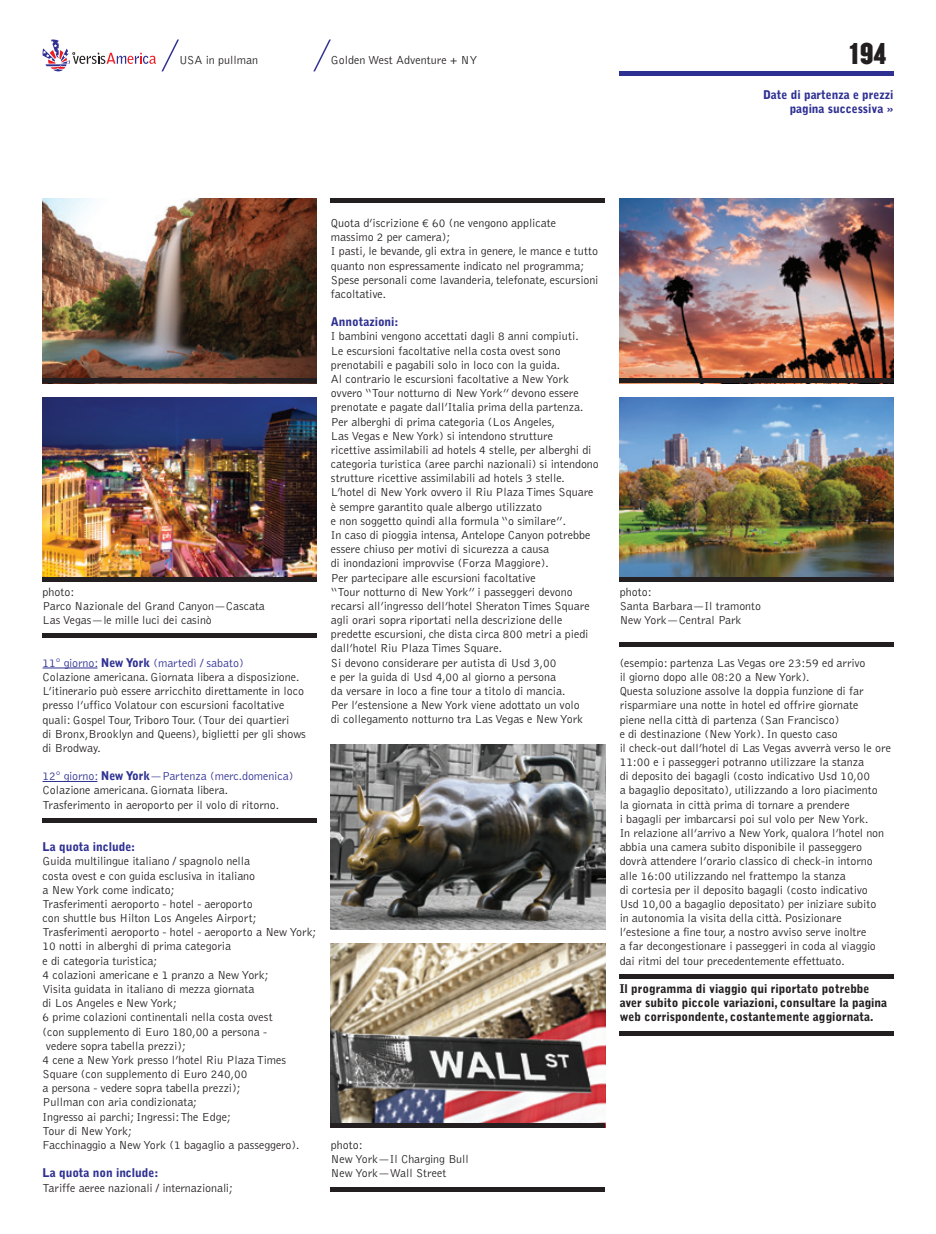
<style>
.page{position:relative;width:936px;height:1234px;background:#fff}
.page>*{position:absolute;margin:0;border:0;box-sizing:border-box;transform-origin:0 0}
.t1{font:26.25px "Champion HTF Welterweight";color:#231f20}
.t2{font:300 12px/14.1px "Bell Gothic";letter-spacing:-.005em;color:#231f20}
.t3{font:900 12px/14.1px "Bell Gothic";color:#231f20}
.t4{font:900 12px/14.1px "Bell Gothic";letter-spacing:-.005em;color:#2e3092;text-align:right}
.t5{font:300 11.85px/14.2px "Bell Gothic";color:#231f20}
.s1{color:#2e3092}
.s2{font-weight:900;color:#2e3092}
.s3{font-family:"Bell Gothic Std"}
</style>
<div class="page">
<svg style="left:42px;top:39px;width:137px;height:33px"></svg>
<svg style="left:313px;top:39px;width:18px;height:32px"></svg>
<div style="left:619px;top:71px;width:274px;height:5px;background:#2e3092"></div>
<hr style="left:43px;top:667px;width:54px;height:1px;background:#2e3092">
<hr style="left:43px;top:781px;width:54px;height:1px;background:#2e3092">
<img style="left:619px;top:198px;width:274px;height:180px">
<div style="left:619px;top:378px;width:274px;height:5px;background:#231f20"></div>
<img style="left:331px;top:943px;width:274px;height:179px">
<img style="left:331px;top:744px;width:274px;height:185px">
<img style="left:619px;top:397px;width:274px;height:179px">
<div style="left:331px;top:1186px;width:274px;height:5px;background:#231f20"></div>
<div style="left:331px;top:1122px;width:274px;height:5px;background:#231f20"></div>
<div style="left:619px;top:576px;width:274px;height:5px;background:#231f20"></div>
<img style="left:43px;top:198px;width:274px;height:180px">
<img style="left:43px;top:397px;width:274px;height:179px">
<div style="left:43px;top:633px;width:274px;height:5px;background:#231f20"></div>
<div style="left:43px;top:378px;width:274px;height:5px;background:#231f20"></div>
<div style="left:43px;top:576px;width:274px;height:5px;background:#231f20"></div>
<div style="left:331px;top:198px;width:274px;height:5px;background:#231f20"></div>
<div style="left:619px;top:642px;width:274px;height:5px;background:#231f20"></div>
<div style="left:619px;top:1030px;width:274px;height:5px;background:#231f20"></div>
<div style="left:43px;top:817px;width:274px;height:5px;background:#231f20"></div>
<div style="left:619px;top:973px;width:274px;height:5px;background:#231f20"></div>
<p class="t2" style="left:179px;top:53px;width:81px">USA in pullman</p>
<p class="t2" style="left:331px;top:53px;width:148px">Golden West Adventure + NY</p>
<h1 class="t1" style="left:848px;top:36px;width:39px">194</h1>
<p class="t4" style="left:763px;top:88px;width:132px">Date di partenza e prezzi pagina successiva »</p>
<p class="t2" style="left:43px;top:585px;width:33px">photo:</p>
<p class="t5" style="left:43px;top:599px;width:224px">Parco Nazionale del Grand Canyon—Cascata<br>Las Vegas—le mille luci dei casinò</p>
<p class="t2" style="left:43px;top:656px;width:265px"><span class="s1">11° giorno:</span> <span class="s2">New York</span> <span class="s1">(martedì / sabato)<br></span>Colazione americana. Giornata libera a disposizione.<br>L’itinerario può essere arricchito direttamente in loco presso l’uffico Volatour con escursioni facoltative quali: Gospel Tour, Triboro Tour. (Tour dei quartieri<br>di Bronx,Brooklyn and Queens), biglietti per gli shows di Brodway.</p>
<p class="t2" style="left:43px;top:769px;width:252px"><span class="s1">12° giorno:</span> <span class="s2">New York</span><span class="s1">—Partenza (merc.domenica)<br></span>Colazione americana. Giornata libera.<br>Trasferimento in aeroporto per il volo di ritorno.</p>
<p class="t4" style="left:43px;top:839px;width:94px">La quota include:</p>
<p class="t2" style="left:43px;top:854px;width:275px">Guida multilingue italiano / spagnolo nella<br>costa ovest e con guida esclusiva in italiano<br>a New York come indicato;<br>Trasferimenti aeroporto - hotel - aeroporto<br>con shuttle bus Hilton Los Angeles Airport; Trasferimenti aeroporto - hotel - aeroporto a New York; 10 notti in alberghi di prima categoria<br>e di categoria turistica;<br>4 colazioni americane e 1 pranzo a New York;<br>Visita guidata in italiano di mezza giornata<br>di Los Angeles e New York;<br>6 prime colazioni continentali nella costa ovest<br>(con supplemento di Euro 180,00 a persona -<br>vedere sopra tabella prezzi);<br>4 cene a New York presso l’hotel Riu Plaza Times Square (con supplemento di Euro 240,00<br>a persona - vedere sopra tabella prezzi);<br>Pullman con aria condizionata;<br>Ingresso ai parchi; Ingressi: The Edge;<br>Tour di New York;<br>Facchinaggio a New York (1 bagaglio a passeggero).</p>
<p class="t4" style="left:43px;top:1165px;width:117px">La quota non include:</p>
<p class="t2" style="left:43px;top:1180px;width:192px">Tariffe aeree nazionali / internazionali;</p>
<p class="t2" style="left:331px;top:216px;width:269px">Quota d’iscrizione <span class="s3">€</span> 60 (ne vengono applicate massimo 2 per camera);<br>I pasti, le bevande, gli extra in genere, le mance e tutto quanto non espressamente indicato nel programma; Spese personali come lavanderia, telefonate, escursioni facoltative.</p>
<p class="t4" style="left:331px;top:315px;width:69px">Annotazioni:</p>
<p class="t2" style="left:331px;top:329px;width:269px">I bambini vengono accettati dagli 8 anni compiuti.<br>Le escursioni facoltative nella costa ovest sono prenotabili e pagabili solo in loco con la guida.<br>Al contrario le escursioni facoltative a New York ovvero “Tour notturno di New York” devono essere prenotate e pagate dall’Italia prima della partenza.<br>Per alberghi di prima categoria (Los Angeles,<br>Las Vegas e New York) si intendono strutture<br>ricettive assimilabili ad hotels 4 stelle, per alberghi di categoria turistica (aree parchi nazionali) si intendono strutture ricettive assimilabili ad hotels 3 stelle.<br>L’hotel di New York ovvero il Riu Plaza Times Square è sempre garantito quale albergo utilizzato<br>e non soggetto quindi alla formula “o similare”.<br>In caso di pioggia intensa, Antelope Canyon potrebbe essere chiuso per motivi di sicurezza a causa<br>di inondazioni improvvise (Forza Maggiore).<br>Per partecipare alle escursioni facoltative<br>“Tour notturno di New York” i passeggeri devono recarsi all’ingresso dell’hotel Sheraton Times Square agli orari sopra riportati nella descrizione delle predette escursioni, che dista circa 800 metri a piedi dall’hotel Riu Plaza Times Square.<br>Si devono considerare per autista di Usd 3,00<br>e per la guida di Usd 4,00 al giorno a persona<br>da versare in loco a fine tour a titolo di mancia.<br>Per l’estensione a New York viene adottato un volo<br>di collegamento notturno tra Las Vegas e New York</p>
<p class="t2" style="left:331px;top:1138px;width:33px">photo:</p>
<p class="t5" style="left:331px;top:1152px;width:139px">New York—Il Charging Bull<br>New York—Wall Street</p>
<p class="t2" style="left:619px;top:585px;width:33px">photo:</p>
<p class="t5" style="left:619px;top:599px;width:143px">Santa Barbara—Il tramonto<br>New York—Central Park</p>
<p class="t2" style="left:619px;top:656px;width:273px">(esempio: partenza Las Vegas ore 23:59 ed arrivo<br>il giorno dopo alle 08:20 a New York).<br>Questa soluzione assolve la doppia funzione di far risparmiare una notte in hotel ed offrire giornate<br>piene nella città di partenza (San Francisco)<br>e di destinazione (New York). In questo caso<br>il check-out dall’hotel di Las Vegas avverrà verso le ore 11:00 e i passeggeri potranno utilizzare la stanza<br>di deposito dei bagagli (costo indicativo Usd 10,00<br>a bagaglio depositato), utilizzando a loro piacimento<br>la giornata in città prima di tornare a prendere<br>i bagagli per imbarcarsi poi sul volo per New York.<br>In relazione all’arrivo a New York, qualora l’hotel non abbia una camera subito disponibile il passeggero dovrà attendere l’orario classico di check-in intorno alle 16:00 utilizzando nel frattempo la stanza<br>di cortesia per il deposito bagagli (costo indicativo<br>Usd 10,00 a bagaglio depositato) per iniziare subito<br>in autonomia la visita della città. Posizionare l’estesione a fine tour, a nostro avviso serve inoltre<br>a far decongestionare i passeggeri in coda al viaggio dai ritmi del tour precedentemente effettuato.</p>
<p class="t3" style="left:619px;top:981px;width:269px">Il programma di viaggio qui riportato potrebbe aver subito piccole variazioni, consultare la pagina web corrispondente, costantemente aggiornata.</p>
</div>
